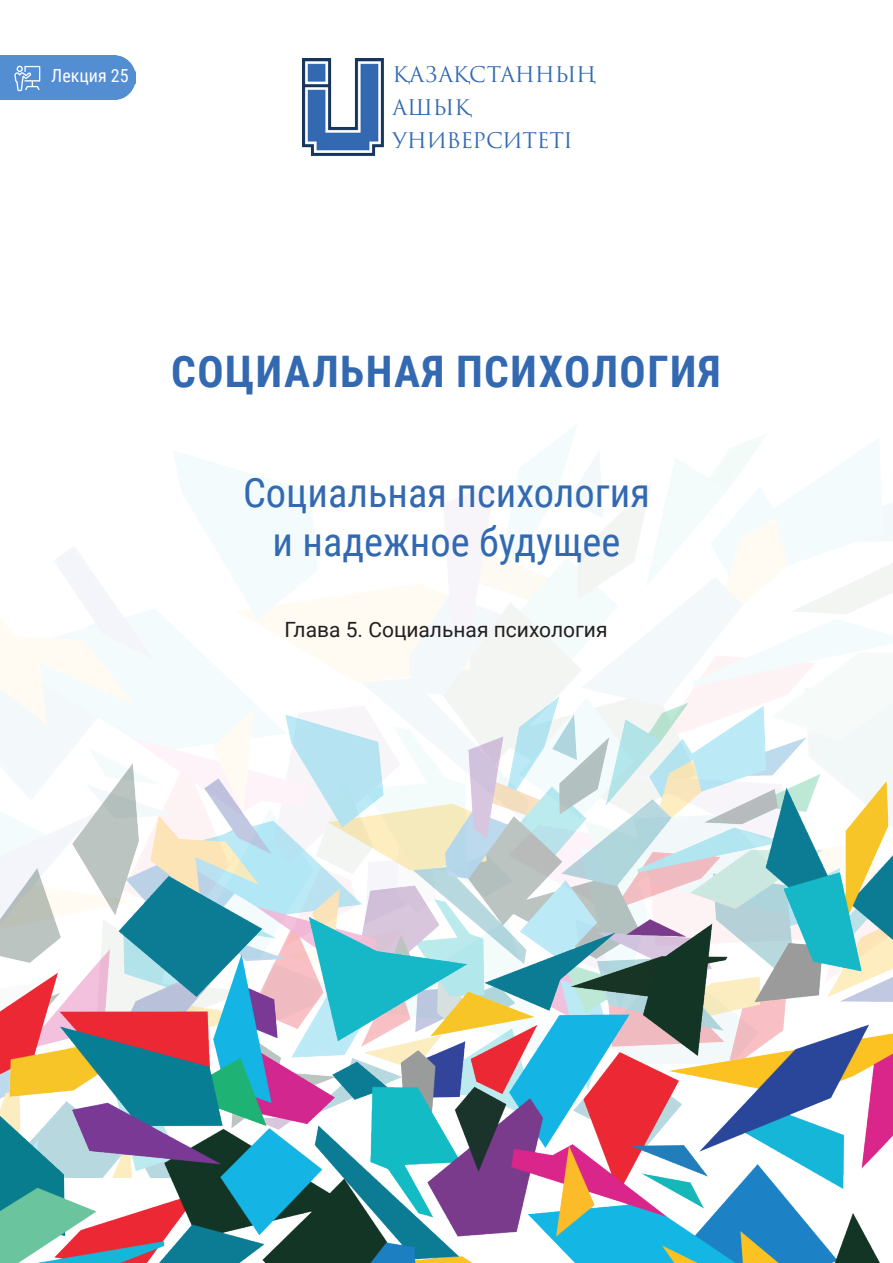
<style>
.page{position:relative;width:893px;height:1263px;background:#fff}
.page>*{position:absolute;margin:0;border:0;box-sizing:border-box;transform-origin:0 0}
.t1{font:700 43.5px "Roboto Condensed";letter-spacing:.035em;color:#3269b1}
.t2{font:40.5px "Roboto Condensed";color:#3269b1}
.t3{font:21px "Trajan Pro 3";letter-spacing:-.01em;color:#3269b1}
.t4{font:21px "Roboto";color:#231f20}
.t5{font:18px "Roboto Condensed";color:#fff}
</style>
<div class="page">
<img style="left:0;top:425px;width:893px;height:638px">
<img style="left:302px;top:58px;width:82px;height:98px">
<img style="left:0;top:696px;width:892px;height:33px">
<img style="left:0;top:729px;width:892px;height:534px">
<div style="left:0;top:55px;width:136px;height:45px;background:#538dd2"></div>
<svg style="left:14px;top:66px;width:26px;height:25px"></svg>
<p class="t5" style="left:51px;top:63px;width:79px">Лекция 25</p>
<p class="t3" style="left:393px;top:60px;width:205px">ҚАЗАҚСТАННЫҢ</p>
<p class="t3" style="left:393px;top:93px;width:80px">АШЫҚ</p>
<p class="t3" style="left:393px;top:126px;width:182px">УНИВЕРСИТЕТІ</p>
<p class="t1" style="left:171px;top:341px;width:551px">СОЦИАЛЬНАЯ ПСИХОЛОГИЯ</p>
<p class="t2" style="left:243px;top:464px;width:408px">Социальная психология</p>
<p class="t2" style="left:272px;top:513px;width:349px">и надежное будущее</p>
<p class="t4" style="left:284px;top:614px;width:325px">Глава 5. Социальная психология</p>
</div>
